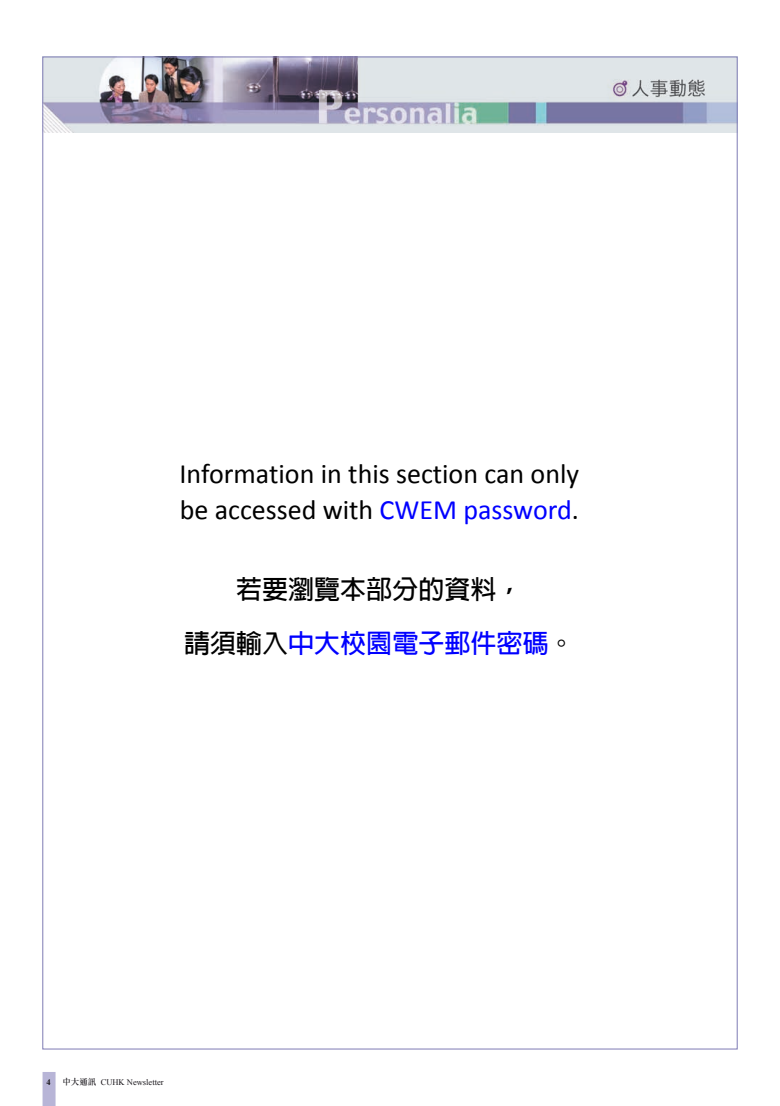
<style>
.page{position:relative;width:780px;height:1106px;background:#fff}
.page>*{position:absolute;margin:0;border:0;box-sizing:border-box;transform-origin:0 0}
.t1{font:28px/36px "Calibri";color:#000}
.t2{font:700 26px/54px "Adobe Fan Heiti Std";color:#000;text-align:center}
.t3{font:8.5px "Times New Roman";color:#1a171c}
.t4{font:700 8.5px "Times New Roman";color:#1a171c}
.s1{color:#00f}
.s2{font-family:"M Sung";font-weight:500}
</style>
<div class="page">
<div style="left:43px;top:1071px;width:13px;height:35px;background:#b8b5d7"></div>
<img style="left:45px;top:59px;width:690px;height:73px">
<p class="t1" style="left:179px;top:457px;width:401px">Information in this section can only be accessed with <span class="s1">CWEM password</span>.</p>
<p class="t2" style="left:184px;top:565px;width:392px">若要瀏覽本部分的資料，<br>請須輸入<span class="s1">中大校園電子郵件密碼</span>。</p>
<p class="t4" style="left:47px;top:1076px;width:6px">4</p>
<p class="t3" style="left:62px;top:1076px;width:103px"><span class="s2">中大通訊</span> CUHK Newsletter</p>
</div>
